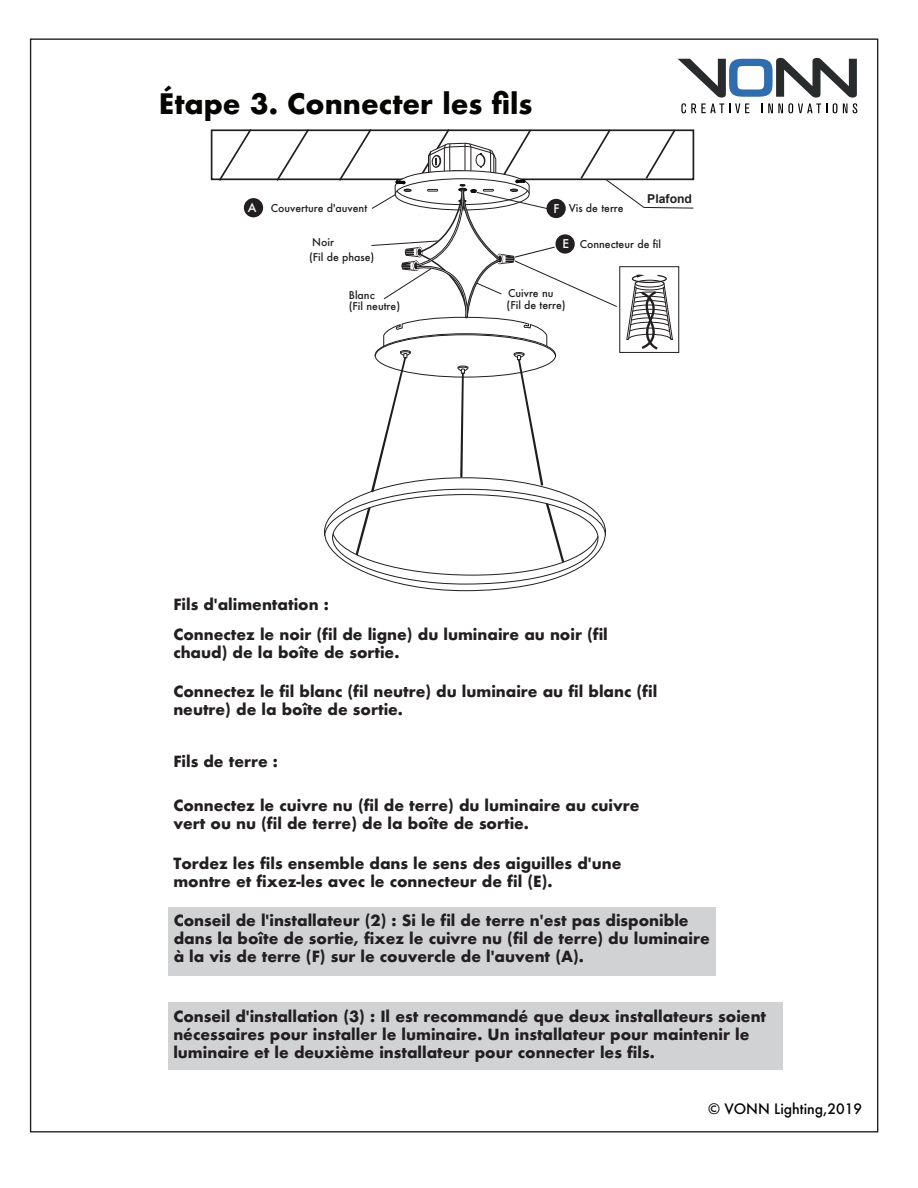
<style>
.page{position:relative;width:918px;height:1188px;background:#fff}
.page>*{position:absolute;margin:0;border:0;box-sizing:border-box;transform-origin:0 0}
.t1{font:700 27.45px "Futura";color:#050504}
.t2{font:700 15px/18px "Futura";color:#231f20}
.t3{font:500 13.95px "Futura";color:#050504}
.t4{font:700 12.15px "Arial";color:#231f20}
.t5{font:500 11.85px "Futura";color:#fff}
.t6{font:500 10.5px/10.5px "Futura";color:#231f20}
</style>
<div class="page">
<div style="left:168px;top:908px;width:547px;height:68px;background:#d1d2d4"></div>
<div style="left:168px;top:1002px;width:615px;height:68px;background:#d1d2d4"></div>
<svg style="left:678px;top:58px;width:179px;height:55px"></svg>
<div style="left:211px;top:129px;width:483px;height:51px;background:#fff;border:2px solid #211d1e"></div>
<svg style="left:217px;top:129px;width:43px;height:52px"></svg>
<svg style="left:275px;top:129px;width:36px;height:52px"></svg>
<div style="left:244px;top:198px;width:19px;height:19px;background:#231f20;border-radius:50%"></div>
<svg style="left:324px;top:129px;width:370px;height:447px"></svg>
<h1 class="t1" style="left:159px;top:83px;width:375px">Étape 3. Connecter les fils</h1>
<p class="t4" style="left:647px;top:191px;width:46px">Plafond</p>
<p class="t5" style="left:248px;top:200px;width:10px">A</p>
<p class="t5" style="left:553px;top:200px;width:7px">F</p>
<p class="t6" style="left:271px;top:203px;width:98px">Couverture d'auvent</p>
<p class="t6" style="left:569px;top:203px;width:56px">Vis de terre</p>
<p class="t6" style="left:580px;top:239px;width:83px">Connecteur de fil</p>
<p class="t6" style="left:312px;top:237px;width:23px">Noir</p>
<p class="t5" style="left:562px;top:236px;width:8px">E</p>
<p class="t6" style="left:309px;top:252px;width:67px">(Fil de phase)</p>
<p class="t6" style="left:349px;top:290px;width:53px">Blanc<br>(Fil neutre)</p>
<p class="t6" style="left:507px;top:287px;width:61px;line-height:12px">Cuivre nu (Fil de terre)</p>
<p class="t2" style="left:173px;top:590px;width:436px;line-height:29.2px">Fils d'alimentation :<br>Connectez le noir (fil de ligne) du luminaire au noir (fil</p>
<p class="t2" style="left:173px;top:643px;width:228px">chaud) de la boîte de sortie.</p>
<p class="t2" style="left:173px;top:682px;width:485px">Connectez le fil blanc (fil neutre) du luminaire au fil blanc (fil neutre) de la boîte de sortie.</p>
<p class="t2" style="left:173px;top:753px;width:106px">Fils de terre :</p>
<p class="t2" style="left:173px;top:797px;width:468px">Connectez le cuivre nu (fil de terre) du luminaire au cuivre vert ou nu (fil de terre) de la boîte de sortie.</p>
<p class="t2" style="left:173px;top:854px;width:450px">Tordez les fils ensemble dans le sens des aiguilles d'une montre et fixez-les avec le connecteur de fil (E).</p>
<p class="t2" style="left:174px;top:911px;width:538px">Conseil de l'installateur (2) : Si le fil de terre n'est pas disponible dans la boîte de sortie, fixez le cuivre nu (fil de terre) du luminaire à la vis de terre (F) sur le couvercle de l'auvent (A).</p>
<p class="t2" style="left:173px;top:1008px;width:594px">Conseil d'installation (3) : Il est recommandé que deux installateurs soient nécessaires pour installer le luminaire. Un installateur pour maintenir le luminaire et le deuxième installateur pour connecter les fils.</p>
<p class="t3" style="left:708px;top:1099px;width:156px">© VONN Lighting,2019</p>
</div>
